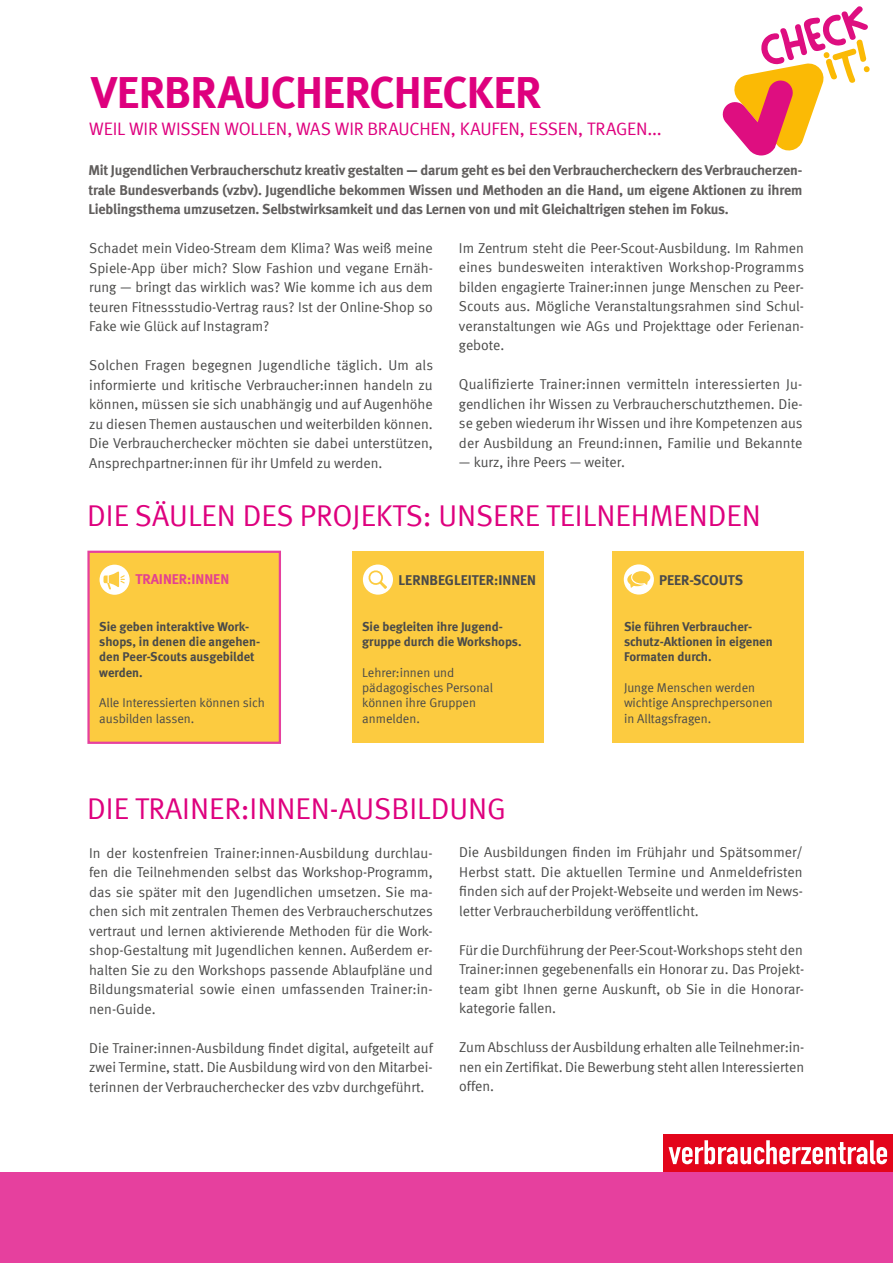
<style>
.page{position:relative;width:893px;height:1263px;background:#fff}
.page>*{position:absolute;margin:0;border:0;box-sizing:border-box;transform-origin:0 0}
.t1{font:700 45px "VZ Meta LF";letter-spacing:-.015em;color:#de007e}
.t2{font:30px "VZ Meta LF";color:#de007e}
.t3{font:18px "VZ Meta LF";letter-spacing:-.01em;color:#de007e}
.t4{font:14.25px/19.5px "VZ Meta LF";color:#4a4a49;text-align:justify}
.t5{font:700 14.25px/19.5px "VZ Meta LF";letter-spacing:-.01em;color:#615e5d;text-align:justify}
.t6{font:700 14.25px "VZ Meta LF";color:#4a4a49}
.t7{font:700 14.25px "VZ Meta LF";color:#e34290}
.t8{font:700 12.75px/15.3px "VZ Meta LF";color:#4a4a49}
.t9{font:12.75px/15.3px "VZ Meta LF";color:#4a4a49}
.s1{color:#4a4a49}
</style>
<div class="page">
<div style="left:87px;top:551px;width:194px;height:193px;background:#fccb40"></div>
<div style="left:0;top:1172px;width:893px;height:91px;background:#e6409e"></div>
<div style="left:663px;top:1134px;width:230px;height:38px;background:#e3051b"></div>
<svg style="left:669px;top:1140px;width:218px;height:24px"></svg>
<svg style="left:100px;top:565px;width:30px;height:30px"></svg>
<div style="left:352px;top:552px;width:192px;height:191px;background:#fccb40"></div>
<svg style="left:363px;top:564px;width:30px;height:31px"></svg>
<div style="left:612px;top:552px;width:192px;height:191px;background:#fccb40"></div>
<svg style="left:624px;top:564px;width:30px;height:30px"></svg>
<svg style="left:722px;top:6px;width:148px;height:150px"></svg>
<h1 class="t1" style="left:91px;top:66px;width:452px">VERBRAUCHERCHECKER</h1>
<p class="t3" style="left:89px;top:119px;width:574px">WEIL WIR WISSEN WOLLEN, WAS WIR BRAUCHEN, KAUFEN, ESSEN, TRAGEN...</p>
<p class="t5" style="left:88px;top:160px;width:716px">Mit Jugendlichen Verbraucherschutz kreativ gestalten <span class="s1">—</span> darum geht es bei den Verbrauchercheckern des Verbraucherzen&shy;trale Bundesverbands (vzbv). Jugendliche bekommen Wissen und Methoden an die Hand, um eigene Aktionen zu ihrem Lieblingsthema umzusetzen. Selbstwirksamkeit und das Lernen von und mit Gleichaltrigen stehen im Fokus.</p>
<p class="t4" style="left:89px;top:238px;width:345px">Schadet mein Video-Stream dem Klima? Was weiß meine Spiele-App über mich? Slow Fashion und vegane Ernäh&shy;rung — bringt das wirklich was? Wie komme ich aus dem teuren Fitnessstudio-Vertrag raus? Ist der Online-Shop so Fake wie Glück auf Instagram?</p>
<p class="t4" style="left:89px;top:355px;width:345px">Solchen Fragen begegnen Jugendliche täglich. Um als informierte und kritische Verbraucher:innen handeln zu können, müssen sie sich unabhängig und auf Augenhöhe zu diesen Themen austauschen und weiterbilden können.<br>Die Verbraucherchecker möchten sie dabei unterstützen, Ansprechpartner:innen für ihr Umfeld zu werden.</p>
<p class="t4" style="left:459px;top:238px;width:347px">Im Zentrum steht die Peer-Scout-Ausbildung. Im Rahmen eines bundesweiten interaktiven Workshop-Programms bilden engagierte Trainer:innen junge Menschen zu Peer-Scouts aus. Mögliche Veranstaltungsrahmen sind Schul&shy;veranstaltungen wie AGs und Projekttage oder Ferienan&shy;gebote.</p>
<p class="t4" style="left:459px;top:375px;width:345px">Qualifizierte Trainer:innen vermitteln interessierten Ju&shy;gendlichen ihr Wissen zu Verbraucherschutzthemen. Die&shy;se geben wiederum ihr Wissen und ihre Kompetenzen aus der Ausbildung an Freund:innen, Familie und Bekannte</p>
<p class="t4" style="left:459px;top:453px;width:168px">— kurz, ihre Peers — weiter.</p>
<h2 class="t2" style="left:87px;top:498px;width:675px">DIE SÄULEN DES PROJEKTS: UNSERE TEILNEHMENDEN</h2>
<p class="t7" style="left:135px;top:571px;width:95px">TRAINER:INNEN</p>
<p class="t8" style="left:99px;top:619px;width:162px">Sie geben interaktive Work&shy;shops, in denen die angehen&shy;den Peer-Scouts ausgebildet werden.</p>
<p class="t9" style="left:99px;top:695px;width:167px">Alle Interessierten können sich ausbilden lassen.</p>
<p class="t6" style="left:399px;top:571px;width:139px">LERNBEGLEITER:INNEN</p>
<p class="t8" style="left:362px;top:619px;width:161px">Sie begleiten ihre Jugend&shy;gruppe durch die Workshops.</p>
<p class="t9" style="left:362px;top:664px;width:132px">Lehrer:innen und pädagogisches Personal können ihre Gruppen anmelden.</p>
<h2 class="t2" style="left:87px;top:791px;width:420px">DIE TRAINER:INNEN-AUSBILDUNG</h2>
<p class="t6" style="left:659px;top:571px;width:85px">PEER-SCOUTS</p>
<p class="t8" style="left:624px;top:619px;width:150px">Sie führen Verbraucher&shy;schutz-Aktionen in eigenen<br>Formaten durch.</p>
<p class="t9" style="left:624px;top:680px;width:150px">Junge Menschen werden wichtige Ansprechpersonen in Alltagsfragen.</p>
<p class="t4" style="left:89px;top:843px;width:345px">In der kostenfreien Trainer:innen-Ausbildung durchlau&shy;fen die Teilnehmenden selbst das Workshop-Programm, das sie später mit den Jugendlichen umsetzen. Sie ma&shy;chen sich mit zentralen Themen des Verbraucherschutzes vertraut und lernen aktivierende Methoden für die Work&shy;shop-Gestaltung mit Jugendlichen kennen. Außerdem er&shy;halten Sie zu den Workshops passende Ablaufpläne und Bildungsmaterial sowie einen umfassenden Trainer:in&shy;nen-Guide.</p>
<p class="t4" style="left:89px;top:1038px;width:345px">Die Trainer:innen-Ausbildung findet digital, aufgeteilt auf zwei Termine, statt. Die Ausbildung wird von den Mitarbei&shy;terinnen der Verbraucherchecker des vzbv durchgeführt.</p>
<p class="t4" style="left:459px;top:843px;width:345px">Die Ausbildungen finden im Frühjahr und Spätsommer/ Herbst statt. Die aktuellen Termine und Anmeldefristen finden sich auf der Projekt-Webseite und werden im News&shy;letter Verbraucherbildung veröffentlicht.</p>
<p class="t4" style="left:459px;top:940px;width:347px">Für die Durchführung der Peer-Scout-Workshops steht den Trainer:innen gegebenenfalls ein Honorar zu. Das Projekt&shy;team gibt Ihnen gerne Auskunft, ob Sie in die Honorar&shy;kategorie fallen.</p>
<p class="t4" style="left:459px;top:1037px;width:346px">Zum Abschluss der Ausbildung erhalten alle Teilnehmer:in&shy;nen ein Zertifikat. Die Bewerbung steht allen Interessierten offen.</p>
</div>
